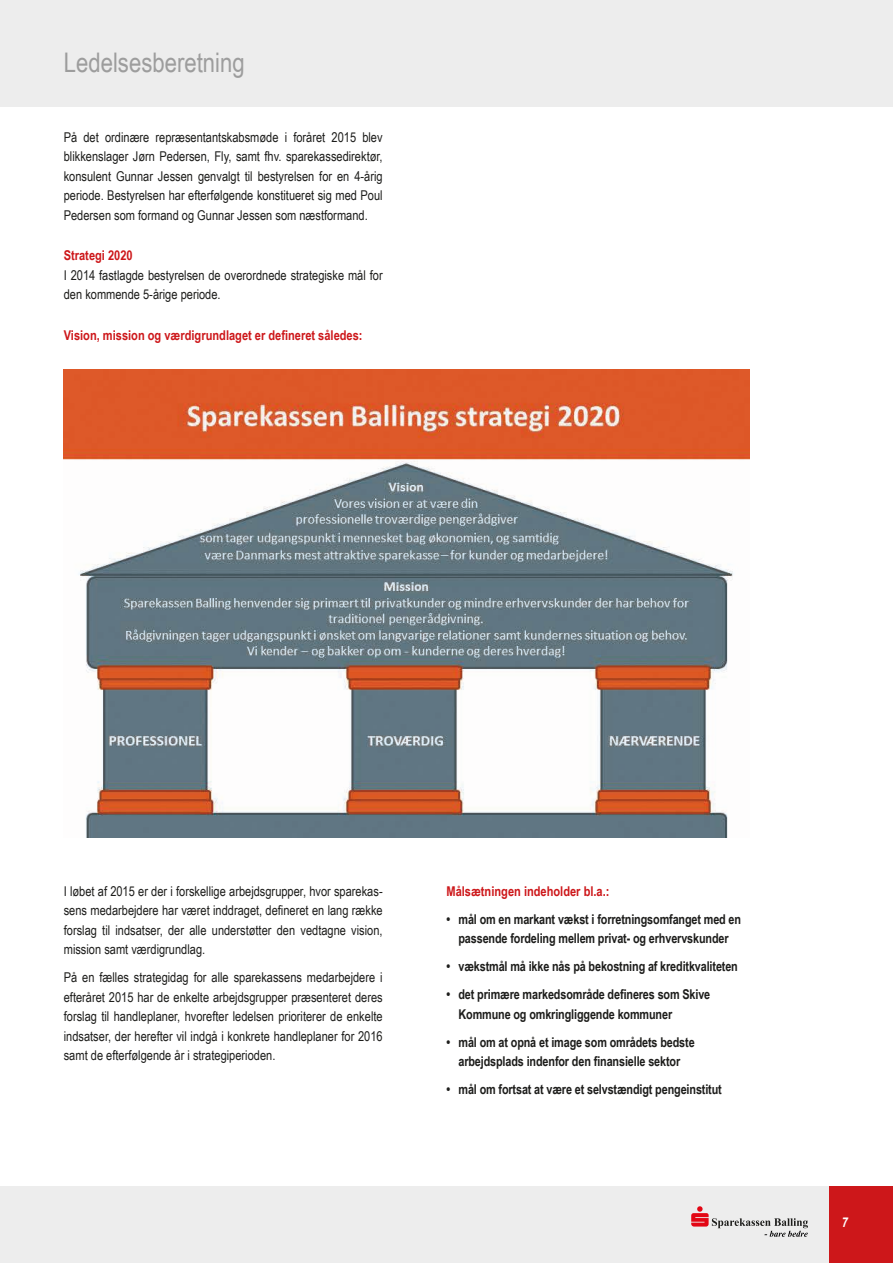
<style>
.page{position:relative;width:893px;height:1263px;background:#fff}
.page>*{position:absolute;margin:0;border:0;box-sizing:border-box;transform-origin:0 0}
.t1{font:27px "Arial Narrow";color:#9d9d9d}
.t2{font:13.5px/19.5px "Arial Narrow";color:#1d1d1b;text-align:justify}
.t3{font:700 13.5px/19.5px "Arial Narrow";letter-spacing:-.01em;color:#1d1d1b;text-align:center}
.t4{font:700 13.5px "Arial Narrow";color:#cd171a}
.t5{font:italic 700 13.5px "Arial Narrow";color:#fff}
</style>
<div class="page">
<div style="left:0;top:1186px;width:829px;height:77px;background:#ededed"></div>
<div style="left:829px;top:1186px;width:64px;height:77px;background:#cd171a"></div>
<div style="left:0;top:0;width:893px;height:106px;background:#ededed"></div>
<img style="left:64px;top:370px;width:686px;height:468px">
<svg style="left:691px;top:1206px;width:117px;height:31px"></svg>
<h1 class="t1" style="left:64px;top:43px;width:182px">Ledelsesberetning</h1>
<p class="t2" style="left:64px;top:127px;width:320px">På det ordinære repræsentantskabsmøde i foråret 2015 blev blikkenslager Jørn Pedersen, Fly, samt fhv. sparekassedirektør, konsulent Gunnar Jessen genvalgt til bestyrelsen for en 4-årig periode. Bestyrelsen har efterfølgende konstitueret sig med Poul Pedersen som formand og Gunnar Jessen som næstformand.</p>
<p class="t4" style="left:64px;top:245px;width:70px">Strategi 2020</p>
<p class="t2" style="left:64px;top:265px;width:320px">I 2014 fastlagde bestyrelsen de overordnede strategiske mål for den kommende 5-årige periode.</p>
<p class="t4" style="left:64px;top:325px;width:300px">Vision, mission og værdigrundlaget er defineret således:</p>
<p class="t2" style="left:64px;top:881px;width:320px">I løbet af 2015 er der i forskellige arbejdsgrupper, hvor sparekas&shy;sens medarbejdere har været inddraget, defineret en lang række forslag til indsatser, der alle understøtter den vedtagne vision, mission samt værdigrundlag.</p>
<p class="t2" style="left:64px;top:967px;width:320px">På en fælles strategidag for alle sparekassens medarbejdere i efteråret 2015 har de enkelte arbejdsgrupper præsenteret deres forslag til handleplaner, hvorefter ledelsen prioriterer de enkelte indsatser, der herefter vil indgå i konkrete handleplaner for 2016 samt de efterfølgende år i strategiperioden.</p>
<p class="t4" style="left:446px;top:881px;width:165px">Målsætningen indeholder bl.a.:</p>
<p class="t3" style="left:446px;top:909px;width:296px">• mål om en markant vækst i forretningsomfanget med en passende fordeling mellem privat- og erhvervskunder</p>
<p class="t3" style="left:446px;top:956px;width:293px">• vækstmål må ikke nås på bekostning af kreditkvaliteten</p>
<p class="t3" style="left:458px;top:984px;width:253px;text-align:left;text-indent:-12px">• det primære markedsområde defineres som Skive<br>Kommune og omkringliggende kommuner</p>
<p class="t3" style="left:446px;top:1031px;width:250px">• mål om at opnå et image som områdets bedste arbejdsplads indenfor den finansielle sektor</p>
<p class="t3" style="left:446px;top:1079px;width:277px">• mål om fortsat at være et selvstændigt pengeinstitut</p>
<p class="t5" style="left:842px;top:1212px;width:8px">7</p>
</div>
